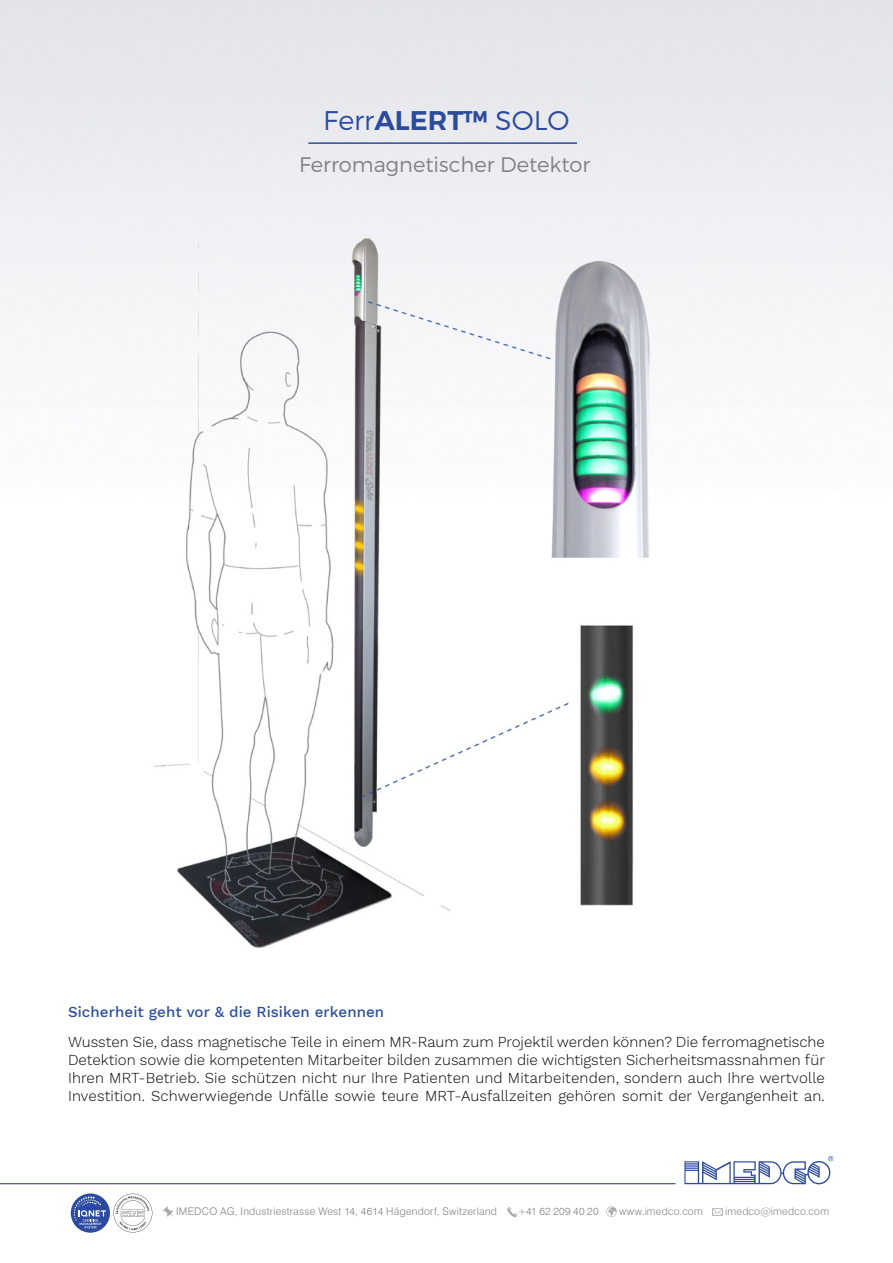
<style>
.page{position:relative;width:893px;height:1263px;background:#fff}
.page>*{position:absolute;margin:0;border:0;box-sizing:border-box;transform-origin:0 0}
.t1{font:300 27px "Montserrat";color:#2b4c9c}
.t2{font:300 21px "Montserrat";color:#808285}
.t3{font:300 15px/18px "Work Sans";letter-spacing:.01em;color:#000;text-align:justify}
.t4{font:500 15px "Work Sans";letter-spacing:.005em;color:#2b4d9c}
.t5{font:300 10.5px "Swiss 721 BT";letter-spacing:.02em;color:#808285}
.s1{font-weight:600}
</style>
<div class="page">
<img style="left:0;top:0;width:893px;height:1233px">
<hr style="left:308px;top:142px;width:269px;height:2px;background:#2b4c9c">
<hr style="left:0;top:1183px;width:675px;height:1px;background:#2b4c9c">
<svg style="left:684px;top:1156px;width:149px;height:28px"></svg>
<svg style="left:507px;top:1207px;width:10px;height:10px"></svg>
<svg style="left:606px;top:1206px;width:11px;height:11px"></svg>
<svg style="left:712px;top:1208px;width:11px;height:8px"></svg>
<svg style="left:163px;top:1206px;width:10px;height:11px"></svg>
<svg style="left:114px;top:1194px;width:38px;height:38px"></svg>
<svg style="left:71px;top:1193px;width:39px;height:40px"></svg>
<svg style="left:74px;top:1196px;width:32px;height:32px"></svg>
<h1 class="t1" style="left:323px;top:104px;width:248px">Ferr<span class="s1">ALERT™</span> SOLO</h1>
<h2 class="t2" style="left:299px;top:151px;width:293px">Ferromagnetischer Detektor</h2>
<p class="t4" style="left:68px;top:1003px;width:318px">Sicherheit geht vor &amp; die Risiken erkennen</p>
<p class="t3" style="left:68px;top:1034px;width:759px">Wussten Sie, dass magnetische Teile in einem MR-Raum zum Projektil werden können? Die ferromagnetische Detektion sowie die kompetenten Mitarbeiter bilden zusammen die wichtigsten Sicherheitsmassnahmen für Ihren MRT-Betrieb. Sie schützen nicht nur Ihre Patienten und Mitarbeitenden, sondern auch Ihre wertvolle Investition. Schwerwiegende Unfälle sowie teure MRT-Ausfallzeiten gehören somit der Vergangenheit an.</p>
<p class="t5" style="left:176px;top:1205px;width:322px">IMEDCO AG, Industriestrasse West 14, 4614 Hägendorf, Switzerland</p>
<p class="t5" style="left:518px;top:1205px;width:82px">+41 62 209 40 20</p>
<p class="t5" style="left:619px;top:1205px;width:85px">www.imedco.com</p>
<p class="t5" style="left:725px;top:1205px;width:105px">imedco@imedco.com</p>
</div>
